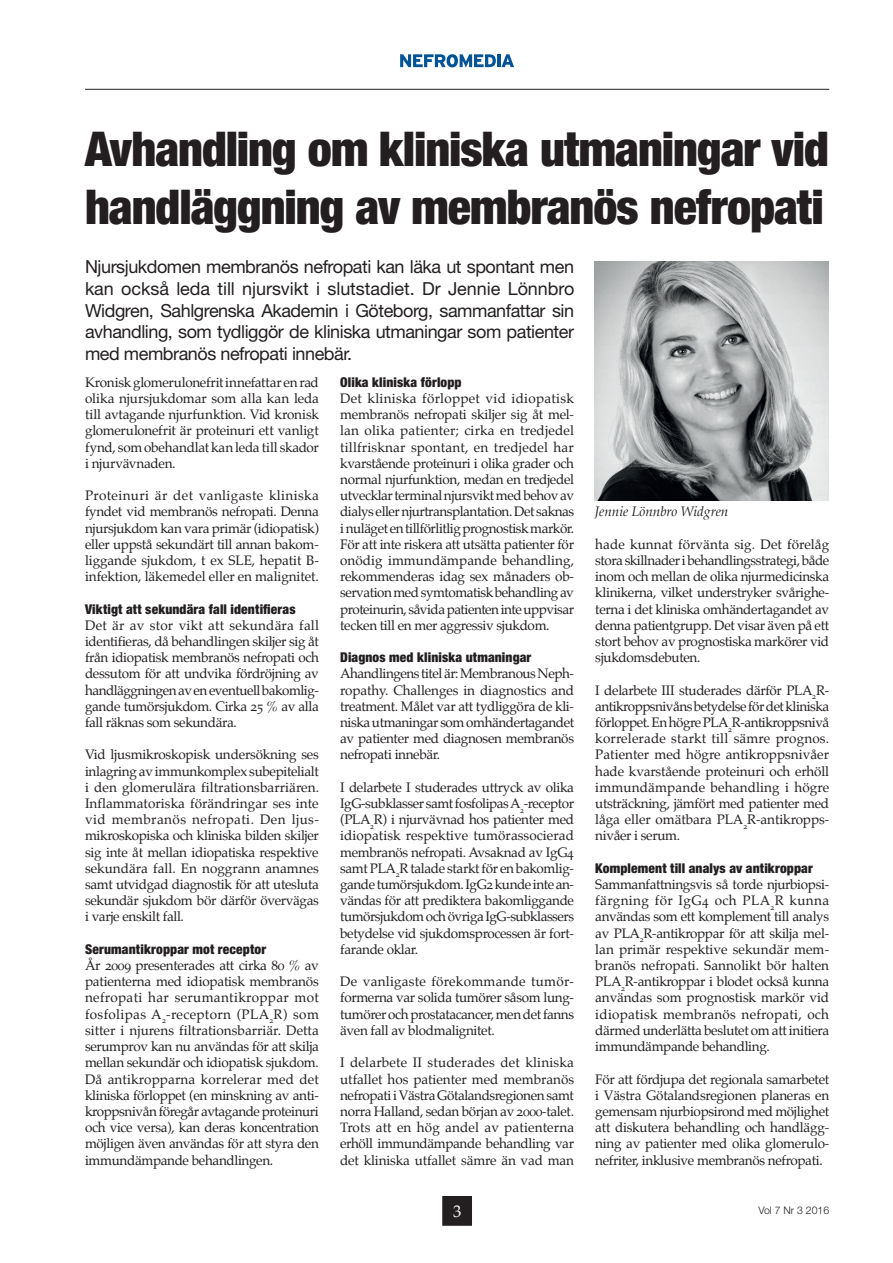
<style>
.page{position:relative;width:893px;height:1263px;background:#fff}
.page>*{position:absolute;margin:0;border:0;box-sizing:border-box;transform-origin:0 0}
.Rubrik{font:900 condensed 48px/57.6px "Helvetica Neue LT";letter-spacing:-.02em;color:#231f20}
.Ingress_Inlaga_Tajt{font:18px/21.6px "Helvetica Neue LT";letter-spacing:-.025em;color:#231f20;text-align:justify}
.Pagina_Inlaga_Mall{font:16.5px "Palatino";color:#fff}
.Bröd{font:13.5px/16.2px "Palatino";letter-spacing:-.025em;color:#231f20;text-align:justify}
.Underrubrik{font:900 condensed 13.5px "Helvetica Neue LT";letter-spacing:.01em;color:#231f20}
.Bild_text{font:italic 13.5px "Palatino";color:#231f20}
.t1{font:300 10.5px "Helvetica Neue LT Std";color:#231f20}
.s1{font-family:"Palatino SC"}
</style>
<div class="page">
<div style="left:443px;top:1197px;width:28px;height:28px;background:#231f20"></div>
<div style="left:442px;top:1196px;width:30px;height:30px;border:2px solid #231f20"></div>
<svg style="left:400px;top:54px;width:114px;height:14px"></svg>
<hr style="left:85px;top:89px;width:744px;height:1px;background:#231f20">
<img style="left:595px;top:261px;width:233px;height:239px">
<p class="Rubrik" style="left:85px;top:120px;width:746px">Avhandling om kliniska utmaningar vid handläggning av membranös nefropati</p>
<p class="Ingress_Inlaga_Tajt" style="left:85px;top:256px;width:491px">Njursjukdomen membranös nefropati kan läka ut spontant men kan också leda till njursvikt i slutstadiet. Dr Jennie Lönnbro Widgren, Sahlgrenska Akademin i Göteborg, sammanfattar sin avhandling, som tydliggör de kliniska utmaningar som patienter med membranös nefropati innebär.</p>
<p class="Bröd" style="left:85px;top:374px;width:235px">Kronisk glomerulonefrit innefattar en rad olika njursjukdomar som alla kan leda till avtagande njurfunktion. Vid kronisk glomerulonefrit är proteinuri ett vanligt fynd, som obehandlat kan leda till skador i njurvävnaden.</p>
<p class="Bröd" style="left:85px;top:487px;width:235px">Proteinuri är det vanligaste kliniska fyndet vid membranös nefropati. Denna njursjukdom kan vara primär (idiopatisk) eller uppstå sekundärt till annan bakom&shy;liggande sjukdom, t ex SLE, hepatit B&shy;infektion, läkemedel eller en malignitet.</p>
<p class="Underrubrik" style="left:85px;top:600px;width:212px">Viktigt att sekundära fall identifieras</p>
<p class="Bröd" style="left:85px;top:617px;width:235px">Det är av stor vikt att sekundära fall identifieras, då behandlingen skiljer sig åt från idiopatisk membranös nefropati och dessutom för att undvika fördröjning av handläggningen av en eventuell bakomlig&shy;gande tumörsjukdom. Cirka <span class="s1">25</span> % av alla fall räknas som sekundära.</p>
<p class="Bröd" style="left:85px;top:747px;width:236px">Vid ljusmikroskopisk undersökning ses inlagring av immunkomplex subepitelialt i den glomerulära filtrationsbarriären.<br>Inflammatoriska förändringar ses inte vid membranös nefropati. Den ljus&shy;mikroskopiska och kliniska bilden skiljer sig inte åt mellan idiopatiska respektive sekundära fall. En noggrann anamnes samt utvidgad diagnostik för att utesluta sekundär sjukdom bör därför övervägas i varje enskilt fall.</p>
<p class="Underrubrik" style="left:85px;top:941px;width:183px">Serumantikroppar mot receptor</p>
<p class="Bröd" style="left:85px;top:957px;width:235px">År <span class="s1">2009</span> presenterades att cirka <span class="s1">80</span> % av patienterna med idiopatisk membranös nefropati har serumantikroppar mot fosfolipas A<sub>2</sub>-receptorn (PLA<sub>2</sub>R) som sitter i njurens filtrationsbarriär. Detta serumprov kan nu användas för att skilja mellan sekundär och idiopatisk sjukdom.<br>Då antikropparna korrelerar med det kliniska förloppet (en minskning av anti&shy;kroppsnivån föregår avtagande proteinuri och vice versa), kan deras koncentration möjligen även användas för att styra den immundämpande behandlingen.</p>
<p class="Underrubrik" style="left:340px;top:374px;width:123px">Olika kliniska förlopp</p>
<p class="Bröd" style="left:340px;top:390px;width:235px">Det kliniska förloppet vid idiopatisk membranös nefropati skiljer sig åt mel&shy;lan olika patienter; cirka en tredjedel tillfrisknar spontant, en tredjedel har kvarstående proteinuri i olika grader och normal njurfunktion, medan en tredjedel utvecklar terminal njursvikt med behov av dialys eller njurtransplantation. Det saknas i nuläget en tillförlitlig prognostisk markör.<br>För att inte riskera att utsätta patienter för onödig immundämpande behandling, rekommenderas idag sex månaders ob&shy;servation med symtomatisk behandling av proteinurin, såvida patienten inte uppvisar tecken till en mer aggressiv sjukdom.</p>
<p class="Underrubrik" style="left:340px;top:649px;width:193px">Diagnos med kliniska utmaningar</p>
<p class="Bröd" style="left:340px;top:666px;width:235px">Ahandlingens titel är: Membranous Neph&shy;ropathy. Challenges in diagnostics and treatment. Målet var att tydliggöra de kli&shy;niska utmaningar som omhändertagandet av patienter med diagnosen membranös nefropati innebär.</p>
<p class="Bröd" style="left:340px;top:779px;width:235px">I delarbete I studerades uttryck av olika IgG-subklasser samt fosfolipas A<sub>2</sub>-receptor (PLA<sub>2</sub>R) i njurvävnad hos patienter med idiopatisk respektive tumörassocierad membranös nefropati. Avsaknad av IgG<span class="s1">4 </span>samt PLA<sub>2</sub>R talade starkt för en bakomlig&shy;gande tumörsjukdom. IgG<span class="s1">2</span> kunde inte an&shy;vändas för att prediktera bakomliggande tumörsjukdom och övriga IgG-subklassers betydelse vid sjukdomsprocessen är fort&shy;farande oklar.</p>
<p class="Bröd" style="left:340px;top:973px;width:235px">De vanligaste förekommande tumör&shy;formerna var solida tumörer såsom lung&shy;tumörer och prostatacancer, men det fanns även fall av blodmalignitet.</p>
<p class="Bröd" style="left:340px;top:1054px;width:235px">I delarbete II studerades det kliniska utfallet hos patienter med membranös nefropati i Västra Götalandsregionen samt norra Halland, sedan början av <span class="s1">2000</span>-talet.<br>Trots att en hög andel av patienterna erhöll immundämpande behandling var det kliniska utfallet sämre än vad man</p>
<p class="Bild_text" style="left:595px;top:500px;width:135px">Jennie Lönnbro Widgren</p>
<p class="Bröd" style="left:595px;top:536px;width:235px">hade kunnat förvänta sig. Det förelåg stora skillnader i behandlingsstrategi, både inom och mellan de olika njurmedicinska klinikerna, vilket understryker svårighe&shy;terna i det kliniska omhändertagandet av denna patientgrupp. Det visar även på ett stort behov av prognostiska markörer vid sjukdomsdebuten.</p>
<p class="Bröd" style="left:595px;top:682px;width:235px">I delarbete III studerades därför PLA<sub>2</sub>R&shy;antikroppsnivåns betydelse för det kliniska förloppet. En högre PLA<sub>2</sub>R-antikroppsnivå korrelerade starkt till sämre prognos.<br>Patienter med högre antikroppsnivåer hade kvarstående proteinuri och erhöll immundämpande behandling i högre utsträckning, jämfört med patienter med låga eller omätbara PLA<sub>2</sub>R-antikropps&shy;nivåer i serum.</p>
<p class="Underrubrik" style="left:595px;top:860px;width:219px">Komplement till analys av antikroppar</p>
<p class="Bröd" style="left:595px;top:876px;width:235px">Sammanfattningsvis så torde njurbiopsi&shy;färgning för IgG<span class="s1">4</span> och PLA<sub>2</sub>R kunna användas som ett komplement till analys av PLA<sub>2</sub>R-antikroppar för att skilja mel&shy;lan primär respektive sekundär mem&shy;branös nefropati. Sannolikt bör halten PLA<sub>2</sub>R-antikroppar i blodet också kunna användas som prognostisk markör vid idiopatisk membranös nefropati, och därmed underlätta beslutet om att initiera immundämpande behandling.</p>
<p class="Bröd" style="left:595px;top:1071px;width:235px">För att fördjupa det regionala samarbetet i Västra Götalandsregionen planeras en gemensam njurbiopsirond med möjlighet att diskutera behandling och handlägg&shy;ning av patienter med olika glomerulo&shy;nefriter, inklusive membranös nefropati.</p>
<p class="Pagina_Inlaga_Mall" style="left:453px;top:1198px;width:10px">3</p>
<p class="t1" style="left:758px;top:1204px;width:72px">Vol 7 Nr 3 2016</p>
</div>
